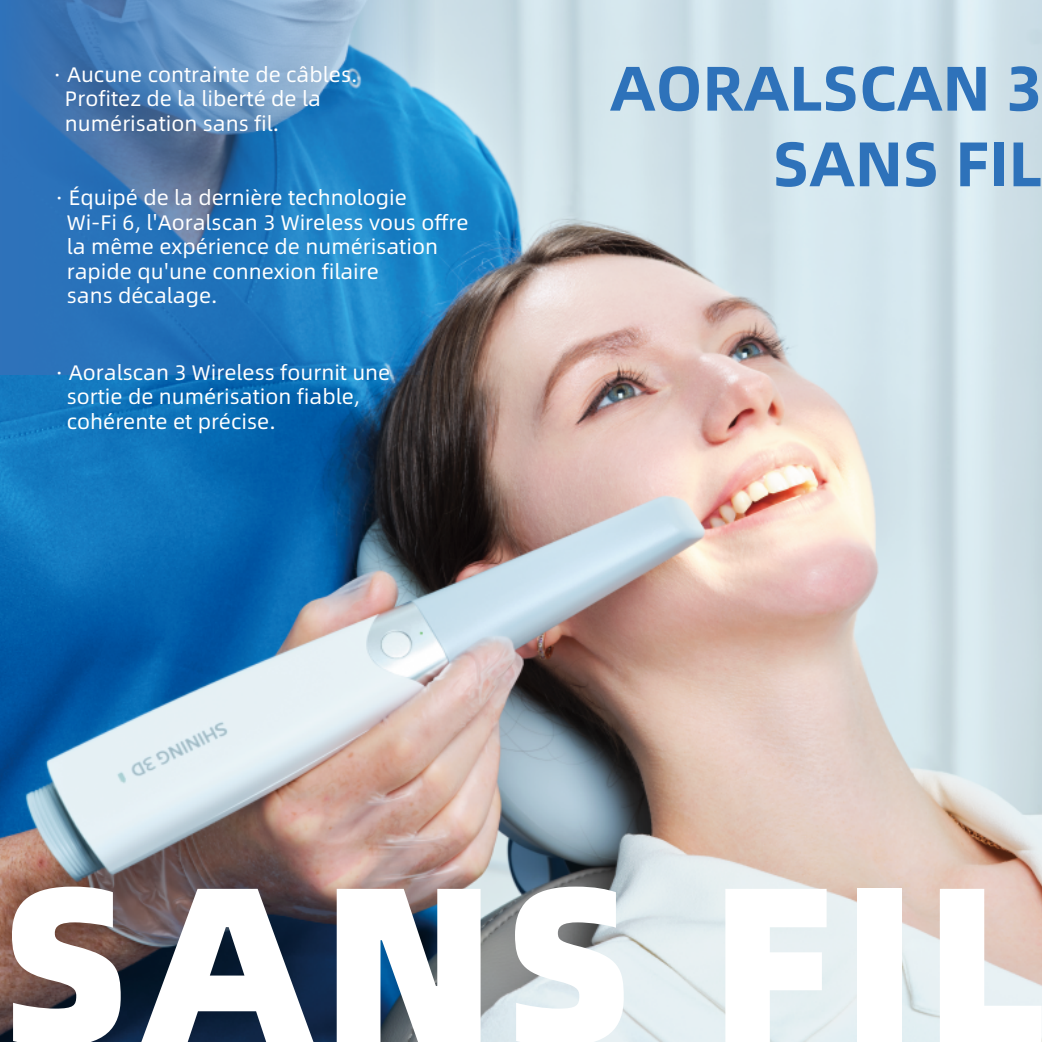
<style>
.page{position:relative;width:1042px;height:1042px;background:#fff}
.page>*{position:absolute;margin:0;border:0;box-sizing:border-box;transform-origin:0 0}
.t1{font:223.3px "Alibaba Pu Hui Ti H";letter-spacing:.04em;color:#fff}
.t2{font:63px/75.6px "Alibaba Pu Hui Ti B";color:#2e72ba;text-align:right}
.t3{font:21px/24.5px "Alibaba Pu Hui Ti R";color:#fff}
</style>
<div class="page">
<img style="left:0;top:0;width:1042px;height:1042px">
<svg style="left:0;top:0;width:435px;height:374px"></svg>
<p class="t3" style="left:65px;top:61px;width:294px;text-indent:-11px">· Aucune contrainte de câbles.<br>Profitez de la liberté de la numérisation sans fil.</p>
<p class="t3" style="left:67px;top:184px;width:403px;text-indent:-11px">· Équipé de la dernière technologie<br>Wi-Fi 6, l'Aoralscan 3 Wireless vous offre la même expérience de numérisation rapide qu'une connexion filaire<br>sans décalage.</p>
<p class="t3" style="left:67px;top:359px;width:325px;text-indent:-11px">· Aoralscan 3 Wireless fournit une sortie de numérisation fiable, cohérente et précise.</p>
<h2 class="t2" style="left:610px;top:47px;width:433px">AORALSCAN 3<br>SANS FIL</h2>
<h1 class="t1" style="left:1px;top:782px;width:1047px">SANS FIL</h1>
</div>
